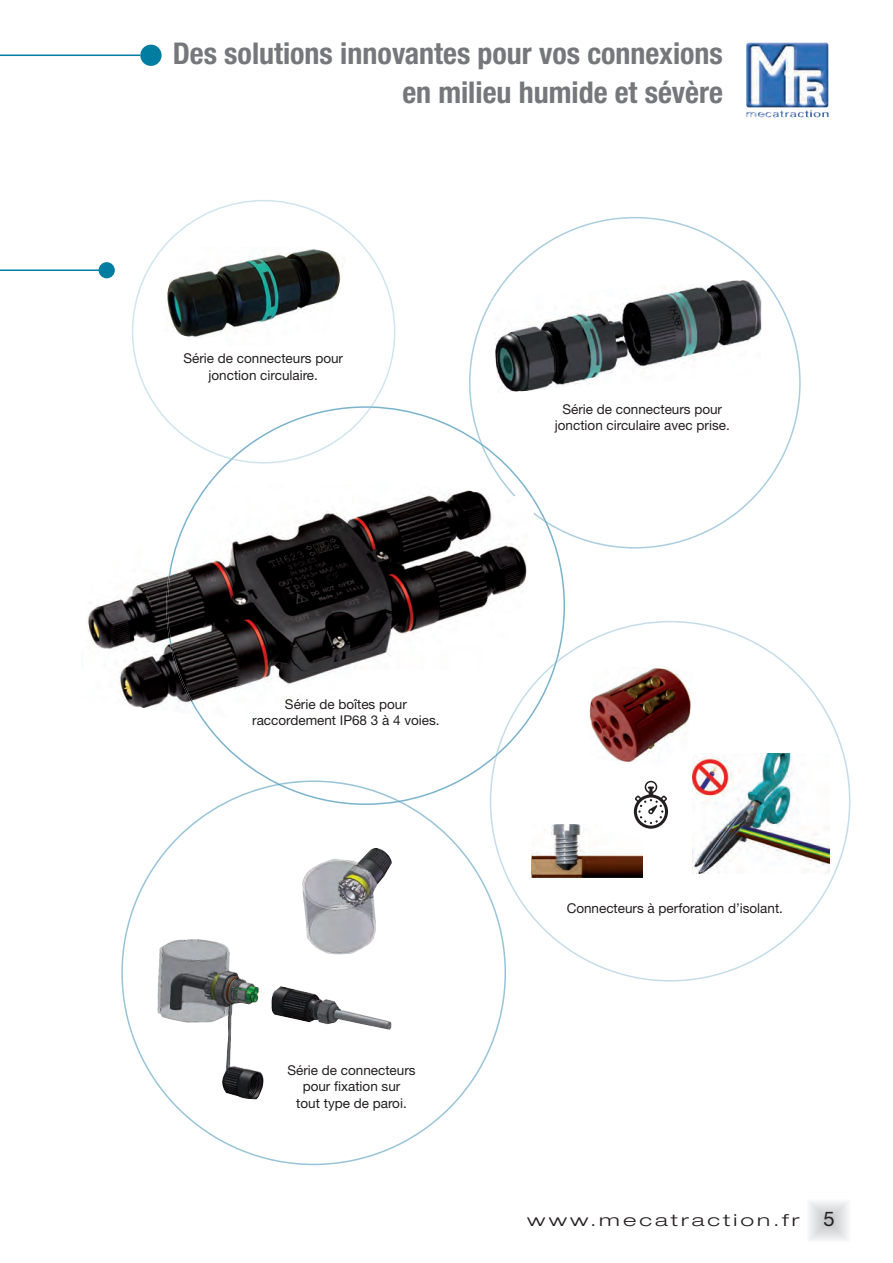
<style>
.page{position:relative;width:893px;height:1263px;background:#fff}
.page>*{position:absolute;margin:0;border:0;box-sizing:border-box;transform-origin:0 0}
.t1{font:700 condensed 30px/39px "Helvetica Neue";color:#75777b;text-align:right}
.t2{font:300 expanded 16.5px "Helvetica Neue";letter-spacing:.15em;color:#231f20;scale:1.25 1}
.t3{font:13.5px/16.5px "Helvetica Neue";color:#231f20;text-align:center}
.s1{font-weight:400;font-stretch:normal;font-size:20.25px}
</style>
<div class="page">
<svg style="left:469px;top:217px;width:332px;height:332px"></svg>
<svg style="left:506px;top:621px;width:344px;height:360px"></svg>
<svg style="left:202px;top:406px;width:363px;height:399px"></svg>
<svg style="left:495px;top:660px;width:62px;height:97px"></svg>
<svg style="left:121px;top:780px;width:385px;height:385px"></svg>
<svg style="left:277px;top:783px;width:125px;height:19px"></svg>
<svg style="left:809px;top:1201px;width:40px;height:40px"></svg>
<img style="left:746px;top:43px;width:82px;height:74px">
<div style="left:140px;top:45px;width:22px;height:21px;background:#017da2;border-radius:50%"></div>
<hr style="left:0;top:55px;width:140px;height:1px;background:#017da2">
<img style="left:492px;top:279px;width:269px;height:114px">
<svg style="left:491px;top:297px;width:3px;height:5px"></svg>
<img style="left:199px;top:485px;width:334px;height:235px">
<img style="left:87px;top:575px;width:79px;height:133px">
<svg style="left:480px;top:442px;width:67px;height:82px"></svg>
<img style="left:166px;top:485px;width:43px;height:230px">
<img style="left:590px;top:667px;width:104px;height:97px">
<img style="left:693px;top:754px;width:136px;height:120px">
<img style="left:531px;top:824px;width:111px;height:54px">
<svg style="left:634px;top:781px;width:34px;height:48px"></svg>
<img style="left:158px;top:939px;width:233px;height:160px">
<img style="left:302px;top:848px;width:90px;height:106px">
<svg style="left:132px;top:200px;width:263px;height:263px"></svg>
<svg style="left:230px;top:406px;width:142px;height:54px"></svg>
<hr style="left:0;top:269px;width:104px;height:2px;background:#017da2">
<div style="left:99px;top:262px;width:16px;height:16px;background:#017da2;border-radius:50%"></div>
<h1 class="t1" style="left:173px;top:36px;width:552px">Des solutions innovantes pour vos connexions en milieu humide et sévère</h1>
<p class="t3" style="left:183px;top:352px;width:161px">Série de connecteurs pour jonction circulaire.</p>
<p class="t3" style="left:555px;top:402px;width:176px">Série de connecteurs pour jonction circulaire avec prise.</p>
<p class="t3" style="left:252px;top:697px;width:189px">Série de boîtes pour raccordement IP68 3 à 4 voies.</p>
<p class="t3" style="left:287px;top:1063px;width:130px">Série de connecteurs pour fixation sur<br>tout type de paroi.</p>
<p class="t3" style="left:567px;top:901px;width:218px">Connecteurs à perforation d’isolant.</p>
<p class="t2" style="left:527px;top:1214px;width:247px">www.mecatraction.fr <span class="s1">5</span></p>
</div>
